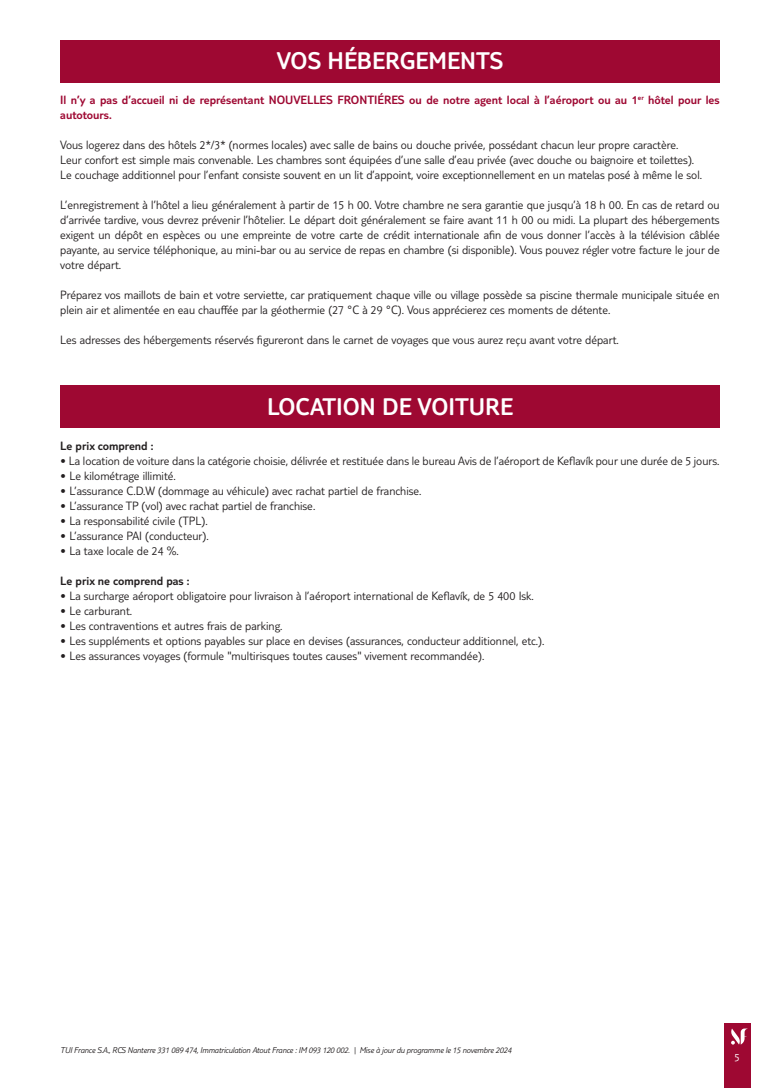
<style>
.page{position:relative;width:780px;height:1088px;background:#fff}
.page>*{position:absolute;margin:0;border:0;box-sizing:border-box;transform-origin:0 0}
.t1{font:300 25px "TUI Type";color:#fff}
.t2{font:300 12.5px/15px "TUI Type";color:#231f20}
.t3{font:300 12.5px/15px "TUI Type";color:#9e0832}
.t4{font:300 12.5px "TUI Type";color:#231f20}
.t5{font:300 11.25px "TUI Type";color:#fff}
.t6{font:italic 300 8.75px "TUI Type";letter-spacing:-.02em;color:#231f20}
</style>
<div class="page">
<div style="left:724px;top:1023px;width:26px;height:65px;background:#9e0832"></div>
<svg style="left:731px;top:1028px;width:17px;height:16px"></svg>
<div style="left:60px;top:40px;width:659px;height:42px;background:#9e0832"></div>
<div style="left:60px;top:385px;width:659px;height:42px;background:#9e0832"></div>
<h1 class="t1" style="left:277px;top:47px;width:228px">VOS HÉBERGEMENTS</h1>
<p class="t3" style="left:60px;top:92px;width:661px">Il n’y a pas d’accueil ni de représentant NOUVELLES FRONTIÉRES ou de notre agent local à l’aéroport ou au 1<sup>er</sup> hôtel pour les autotours.</p>
<p class="t2" style="left:60px;top:137px;width:643px">Vous logerez dans des hôtels 2*/3* (normes locales) avec salle de bains ou douche privée, possédant chacun leur propre caractère.<br>Leur confort est simple mais convenable. Les chambres sont équipées d’une salle d’eau privée (avec douche ou baignoire et toilettes).<br>Le couchage additionnel pour l’enfant consiste souvent en un lit d’appoint, voire exceptionnellement en un matelas posé à même le sol.</p>
<p class="t2" style="left:60px;top:197px;width:661px;text-align:justify">L’enregistrement à l’hôtel a lieu généralement à partir de 15 h 00. Votre chambre ne sera garantie que jusqu’à 18 h 00. En cas de retard ou d’arrivée tardive, vous devrez prévenir l’hôtelier. Le départ doit généralement se faire avant 11 h 00 ou midi. La plupart des hébergements exigent un dépôt en espèces ou une empreinte de votre carte de crédit internationale afin de vous donner l’accès à la télévision câblée payante, au service téléphonique, au mini-bar ou au service de repas en chambre (si disponible). Vous pouvez régler votre facture le jour de votre départ.</p>
<p class="t2" style="left:60px;top:287px;width:661px">Préparez vos maillots de bain et votre serviette, car pratiquement chaque ville ou village possède sa piscine thermale municipale située en plein air et alimentée en eau chauffée par la géothermie (27 °C à 29 °C). Vous apprécierez ces moments de détente.</p>
<p class="t2" style="left:60px;top:332px;width:560px">Les adresses des hébergements réservés figureront dans le carnet de voyages que vous aurez reçu avant votre départ.</p>
<h1 class="t1" style="left:267px;top:392px;width:247px">LOCATION DE VOITURE</h1>
<p class="t4" style="left:60px;top:438px;width:95px">Le prix comprend :</p>
<p class="t2" style="left:60px;top:453px;width:660px">• La location de voiture dans la catégorie choisie, délivrée et restituée dans le bureau Avis de l’aéroport de Keflavík pour une durée de 5 jours.</p>
<p class="t2" style="left:60px;top:468px;width:117px">• Le kilométrage illimité.</p>
<p class="t2" style="left:60px;top:483px;width:363px">• L’assurance C.D.W (dommage au véhicule) avec rachat partiel de franchise.</p>
<p class="t2" style="left:60px;top:498px;width:256px">• L’assurance TP (vol) avec rachat partiel de franchise.</p>
<p class="t2" style="left:60px;top:513px;width:149px">• La responsabilité civile (TPL).</p>
<p class="t2" style="left:60px;top:528px;width:150px">• L’assurance PAI (conducteur).</p>
<p class="t2" style="left:60px;top:543px;width:120px">• La taxe locale de 24 %.</p>
<p class="t4" style="left:60px;top:573px;width:131px">Le prix ne comprend pas :</p>
<p class="t2" style="left:60px;top:588px;width:475px">• La surcharge aéroport obligatoire pour livraison à l’aéroport international de Keflavík, de 5 400 Isk.</p>
<p class="t2" style="left:60px;top:603px;width:73px">• Le carburant.</p>
<p class="t2" style="left:60px;top:618px;width:224px">• Les contraventions et autres frais de parking.</p>
<p class="t2" style="left:60px;top:633px;width:485px">• Les suppléments et options payables sur place en devises (assurances, conducteur additionnel, etc.).</p>
<p class="t2" style="left:60px;top:648px;width:425px">• Les assurances voyages (formule "multirisques toutes causes" vivement recommandée).</p>
<p class="t6" style="left:60px;top:1045px;width:452px">TUI France S.A., RCS Nanterre 331 089 474, Immatriculation Atout France : IM 093 120 002. | Mise à jour du programme le 15 novembre 2024</p>
<p class="t5" style="left:734px;top:1050px;width:7px">5</p>
</div>
